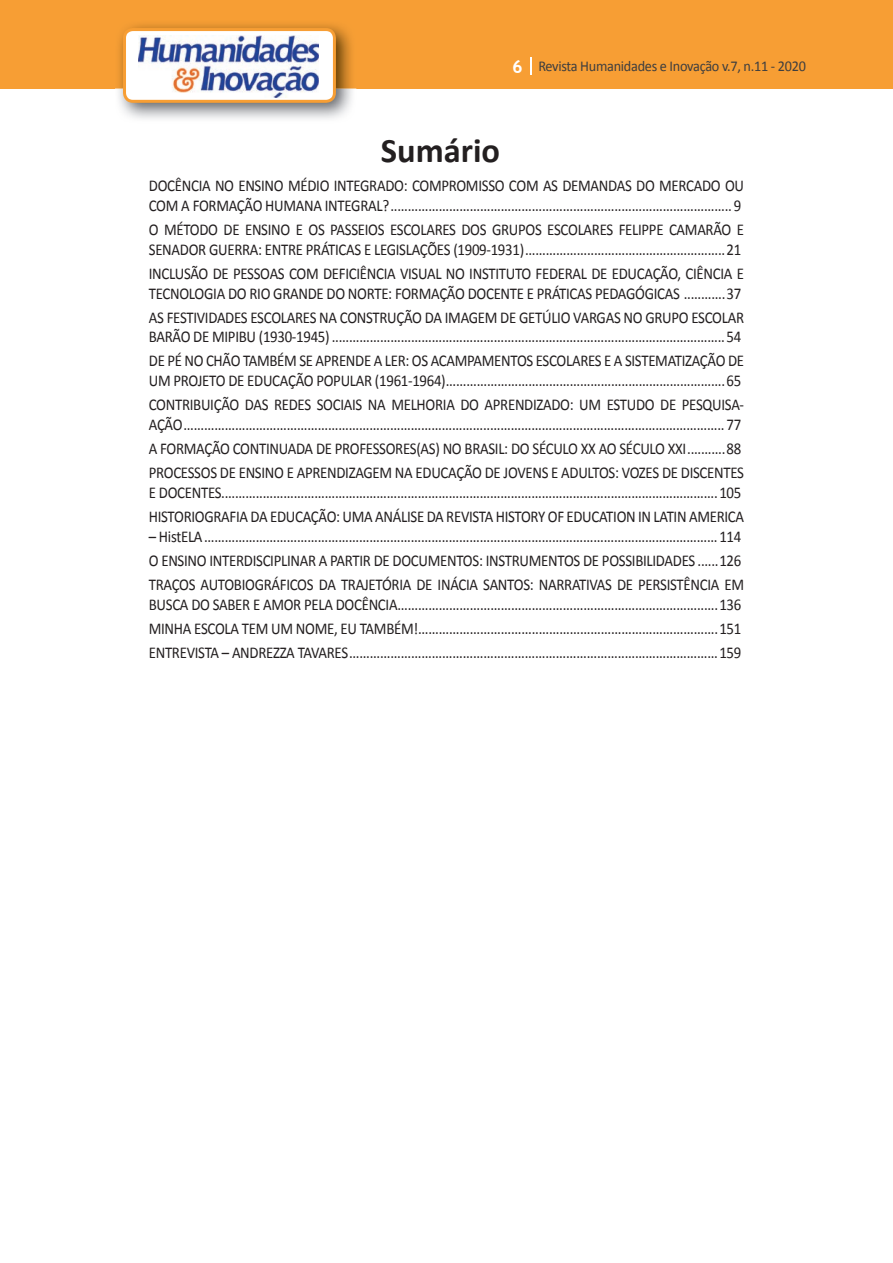
<style>
.page{position:relative;width:893px;height:1263px;background:#fff}
.page>*{position:absolute;margin:0;border:0;box-sizing:border-box;transform-origin:0 0}
.t1{font:700 34.5px "Calibri";color:#231f20}
.t2{font:16.5px/19.8px "Calibri";letter-spacing:-.02em;color:#231f20;scale:.9 1}
.t3{font:15px "Calibri";letter-spacing:-.02em;color:#3e3e3f;scale:.95 1}
.s1{font-family:"Trebuchet MS";font-weight:700;font-size:18px;color:#fff}
</style>
<div class="page">
<div style="left:0;top:0;width:893px;height:88px;background:#f79e34"></div>
<svg style="left:530px;top:57px;width:2px;height:18px"></svg>
<img style="left:115px;top:24px;width:241px;height:95px">
<svg style="left:123px;top:28px;width:213px;height:75px"></svg>
<p class="t3" style="left:512px;top:57px;width:311px"><span class="s1">6</span> Revista Humanidades e Inovação v.7, n.11 - 2020</p>
<h1 class="t1" style="left:381px;top:128px;width:121px">Sumário</h1>
<p class="t2" style="left:149px;top:176px;width:663px">DOCÊNCIA NO ENSINO MÉDIO INTEGRADO: COMPROMISSO COM AS DEMANDAS DO MERCADO OU<br>COM A FORMAÇÃO HUMANA INTEGRAL? ................................................................................................... 9</p>
<p class="t2" style="left:149px;top:219px;width:663px">O MÉTODO DE ENSINO E OS PASSEIOS ESCOLARES DOS GRUPOS ESCOLARES FELIPPE CAMARÃO E<br>SENADOR GUERRA: ENTRE PRÁTICAS E LEGISLAÇÕES (1909-1931) ..........................................................21</p>
<p class="t2" style="left:149px;top:263px;width:663px">INCLUSÃO DE PESSOAS COM DEFICIÊNCIA VISUAL NO INSTITUTO FEDERAL DE EDUCAÇÃO, CIÊNCIA E<br>TECNOLOGIA DO RIO GRANDE DO NORTE: FORMAÇÃO DOCENTE E PRÁTICAS PEDAGÓGICAS ............37</p>
<p class="t2" style="left:149px;top:307px;width:663px">AS FESTIVIDADES ESCOLARES NA CONSTRUÇÃO DA IMAGEM DE GETÚLIO VARGAS NO GRUPO ESCOLAR<br>BARÃO DE MIPIBU (1930-1945) ..................................................................................................................54</p>
<p class="t2" style="left:149px;top:351px;width:663px">DE PÉ NO CHÃO TAMBÉM SE APRENDE A LER: OS ACAMPAMENTOS ESCOLARES E A SISTEMATIZAÇÃO DE<br>UM PROJETO DE EDUCAÇÃO POPULAR (1961-1964) .................................................................................65</p>
<p class="t2" style="left:149px;top:395px;width:663px">CONTRIBUIÇÃO DAS REDES SOCIAIS NA MELHORIA DO APRENDIZADO: UM ESTUDO DE PESQUISA-<br>AÇÃO ............................................................................................................................................................. 77</p>
<p class="t2" style="left:149px;top:437px;width:663px;line-height:24px">A FORMAÇÃO CONTINUADA DE PROFESSORES(AS) NO BRASIL: DO SÉCULO XX AO SÉCULO XXI ...........88<br>PROCESSOS DE ENSINO E APRENDIZAGEM NA EDUCAÇÃO DE JOVENS E ADULTOS: VOZES DE DISCENTES</p>
<p class="t2" style="left:149px;top:481px;width:663px;line-height:24px">E DOCENTES................................................................................................................................................105<br>HISTORIOGRAFIA DA EDUCAÇÃO: UMA ANÁLISE DA REVISTA HISTORY OF EDUCATION IN LATIN AMERICA</p>
<p class="t2" style="left:149px;top:524px;width:663px;line-height:24px">– HistELA .....................................................................................................................................................114<br>O ENSINO INTERDISCIPLINAR A PARTIR DE DOCUMENTOS: INSTRUMENTOS DE POSSIBILIDADES ......126<br>TRAÇOS AUTOBIOGRÁFICOS DA TRAJETÓRIA DE INÁCIA SANTOS: NARRATIVAS DE PERSISTÊNCIA EM</p>
<p class="t2" style="left:149px;top:592px;width:660px;line-height:24px;text-align:justify">BUSCA DO SABER E AMOR PELA DOCÊNCIA .............................................................................................136<br>MINHA ESCOLA TEM UM NOME, EU TAMBÉM! .......................................................................................151<br>ENTREVISTA – ANDREZZA TAVARES ...........................................................................................................159</p>
</div>
